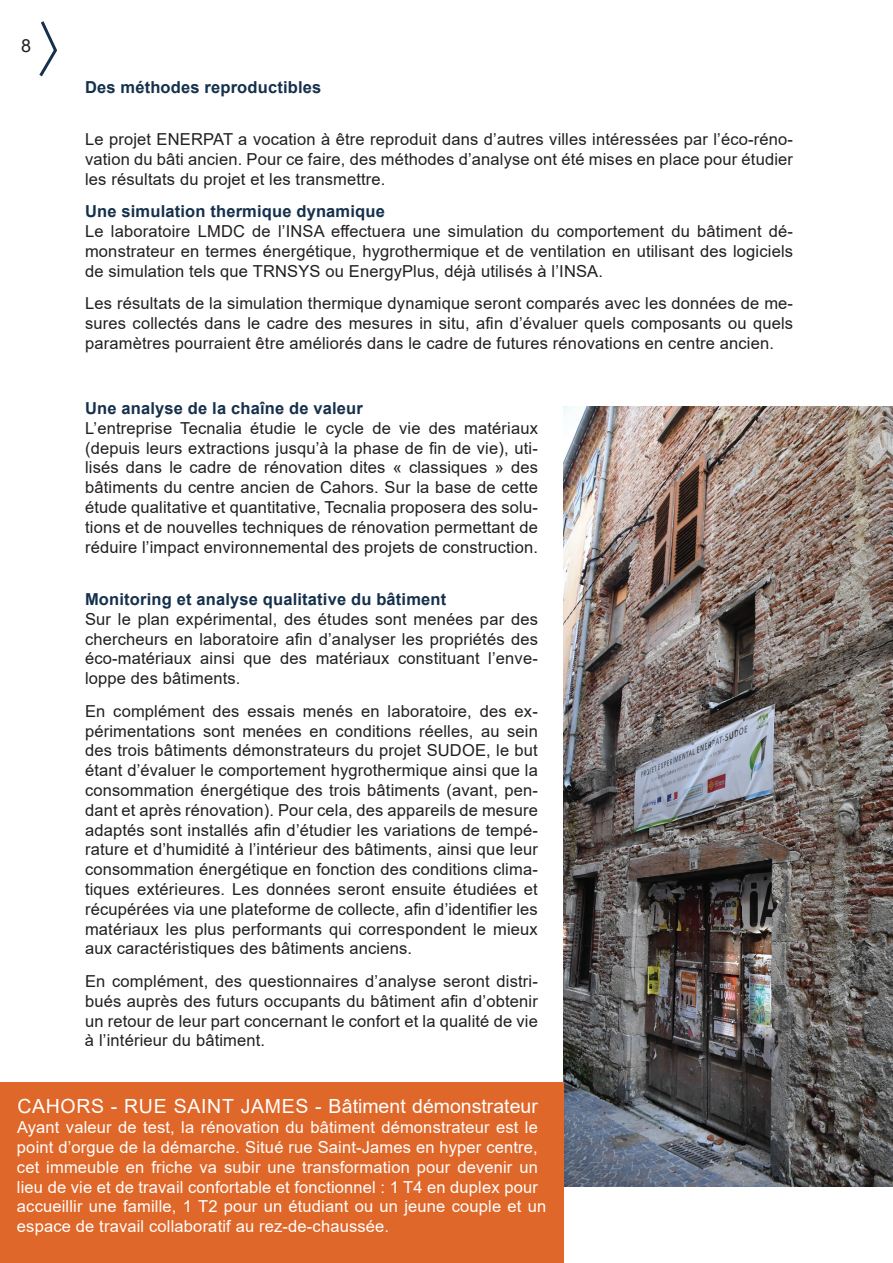
<style>
.page{position:relative;width:893px;height:1263px;background:#fff}
.page>*{position:absolute;margin:0;border:0;box-sizing:border-box;transform-origin:0 0}
.t1{font:19.5px "Arial";color:#fff}
.t2{font:18px "Arial";color:#231f20}
.t3{font:16.5px/19.8px "Arial";letter-spacing:.01em;color:#231f20;text-align:justify}
.t4{font:16.5px/19.8px "Arial";letter-spacing:.01em;color:#fff}
.t5{font:700 16.5px "Arial";letter-spacing:.01em;color:#15304c}
</style>
<div class="page">
<img style="left:563px;top:406px;width:330px;height:780px">
<svg style="left:39px;top:21px;width:19px;height:56px"></svg>
<div style="left:0;top:1082px;width:563px;height:181px;background:#df6729"></div>
<p class="t2" style="left:21px;top:34px;width:12px">8</p>
<p class="t5" style="left:85px;top:75px;width:238px">Des méthodes reproductibles</p>
<p class="t3" style="left:85px;top:129px;width:709px">Le projet ENERPAT a vocation à être reproduit dans d’autres villes intéressées par l’éco-réno&shy;vation du bâti ancien. Pour ce faire, des méthodes d’analyse ont été mises en place pour étudier les résultats du projet et les transmettre.</p>
<p class="t5" style="left:85px;top:200px;width:301px">Une simulation thermique dynamique</p>
<p class="t3" style="left:85px;top:221px;width:709px">Le laboratoire LMDC de l’INSA effectuera une simulation du comportement du bâtiment dé&shy;monstrateur en termes énergétique, hygrothermique et de ventilation en utilisant des logiciels de simulation tels que TRNSYS ou EnergyPlus, déjà utilisés à l’INSA.</p>
<p class="t3" style="left:85px;top:293px;width:709px">Les résultats de la simulation thermique dynamique seront comparés avec les données de me&shy;sures collectés dans le cadre des mesures in situ, afin d’évaluer quels composants ou quels paramètres pourraient être améliorés dans le cadre de futures rénovations en centre ancien.</p>
<p class="t5" style="left:85px;top:397px;width:279px">Une analyse de la chaîne de valeur</p>
<p class="t3" style="left:85px;top:418px;width:454px">L’entreprise Tecnalia étudie le cycle de vie des matériaux (depuis leurs extractions jusqu’à la phase de fin de vie), uti&shy;lisés dans le cadre de rénovation dites « classiques » des bâtiments du centre ancien de Cahors. Sur la base de cette étude qualitative et quantitative, Tecnalia proposera des solu&shy;tions et de nouvelles techniques de rénovation permettant de réduire l’impact environnemental des projets de construction.</p>
<p class="t5" style="left:85px;top:588px;width:363px">Monitoring et analyse qualitative du bâtiment</p>
<p class="t3" style="left:85px;top:609px;width:454px">Sur le plan expérimental, des études sont menées par des chercheurs en laboratoire afin d’analyser les propriétés des éco-matériaux ainsi que des matériaux constituant l’enve&shy;loppe des bâtiments.</p>
<p class="t3" style="left:85px;top:701px;width:454px">En complément des essais menés en laboratoire, des ex&shy;périmentations sont menées en conditions réelles, au sein des trois bâtiments démonstrateurs du projet SUDOE, le but étant d’évaluer le comportement hygrothermique ainsi que la consommation énergétique des trois bâtiments (avant, pen&shy;dant et après rénovation). Pour cela, des appareils de mesure adaptés sont installés afin d’étudier les variations de tempé&shy;rature et d’humidité à l’intérieur des bâtiments, ainsi que leur consommation énergétique en fonction des conditions clima&shy;tiques extérieures. Les données seront ensuite étudiées et récupérées via une plateforme de collecte, afin d’identifier les matériaux les plus performants qui correspondent le mieux aux caractéristiques des bâtiments anciens.</p>
<p class="t3" style="left:85px;top:971px;width:454px">En complément, des questionnaires d’analyse seront distri&shy;bués auprès des futurs occupants du bâtiment afin d’obtenir un retour de leur part concernant le confort et la qualité de vie à l’intérieur du bâtiment.</p>
<p class="t1" style="left:17px;top:1093px;width:55px">Cahors</p>
<p class="t1" style="left:111px;top:1093px;width:18px">- rue</p>
<p class="t1" style="left:174px;top:1093px;width:24px">Saint</p>
<p class="t1" style="left:241px;top:1093px;width:23px">james</p>
<p class="t1" style="left:315px;top:1093px;width:224px">- bâtiment démonstrateur</p>
<p class="t4" style="left:17px;top:1117px;width:531px">Ayant valeur de test, la rénovation du bâtiment démonstrateur est le point d’orgue de la démarche. Situé rue Saint-James en hyper centre, cet immeuble en friche va subir une transformation pour devenir un lieu de vie et de travail confortable et fonctionnel : 1 T4 en duplex pour accueillir une famille, 1 T2 pour un étudiant ou un jeune couple et un espace de travail collaboratif au rez-de-chaussée.</p>
</div>
